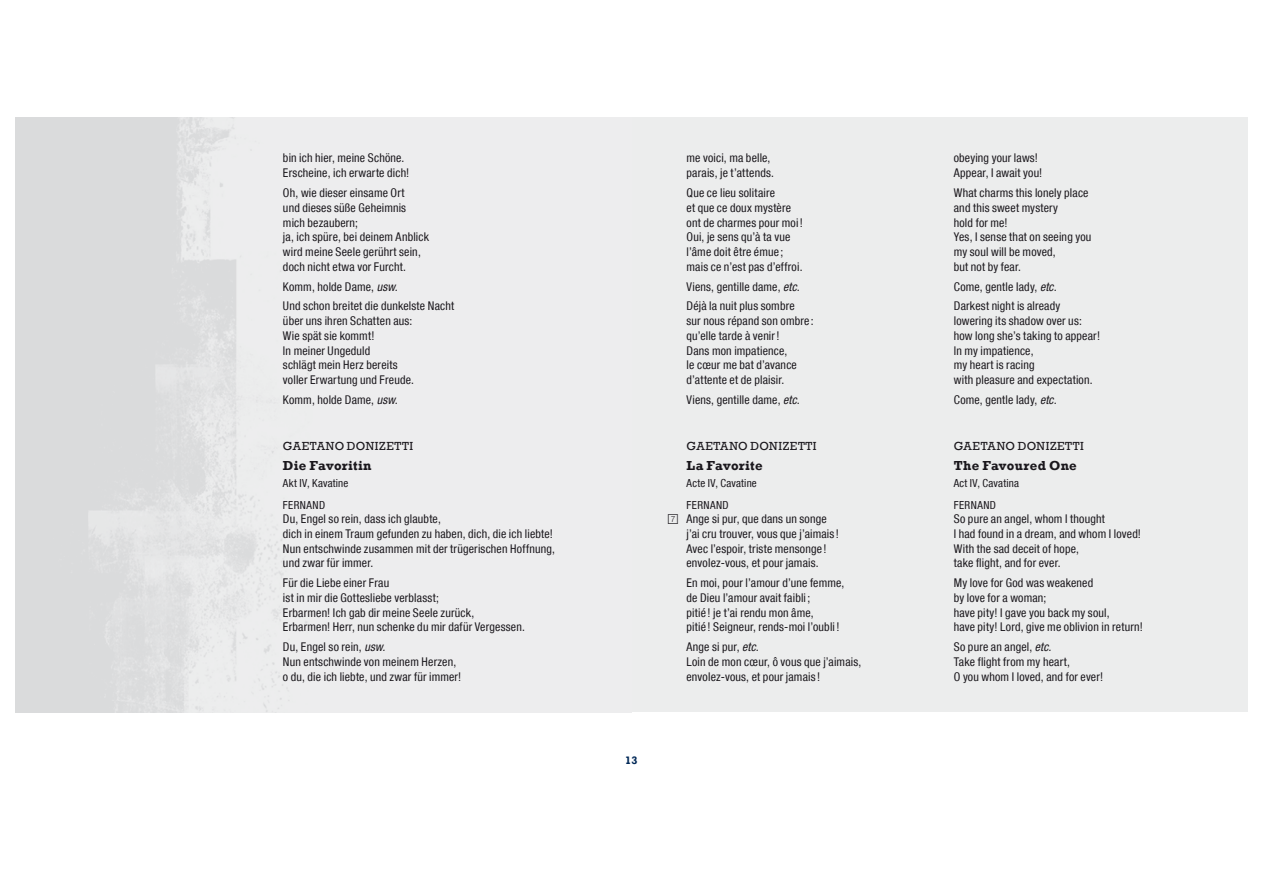
<style>
.page{position:relative;width:1263px;height:893px;background:#fff}
.page>*{position:absolute;margin:0;border:0;box-sizing:border-box;transform-origin:0 0}
.t1{font:700 13.35px "Rockwell";letter-spacing:.02em;color:#1a171c}
.t2{font:condensed 12px/14.7px "Helvetica Neue LT Com";letter-spacing:.015em;color:#1a171c}
.t3{font:12px "Rockwell";letter-spacing:.045em;color:#1a171c}
.t4{font:condensed 11.1px/21.3px "Helvetica Neue LT Com";letter-spacing:.035em;color:#1a171c}
.t5{font:700 11.1px "Rockwell";color:#002857}
.s1{font-style:italic}
.s2{font-family:"Grammophon No 2";font-stretch:normal;font-size:14.85px}
</style>
<div class="page">
<div style="left:16px;top:117px;width:1231px;height:595px;background:#eceded"></div>
<p class="t2" style="left:283px;top:153px;width:128px">bin ich hier, meine Schöne.<br>Erscheine, ich erwarte dich!</p>
<p class="t2" style="left:283px;top:187px;width:148px">Oh, wie dieser einsame Ort<br>und dieses süße Geheimnis mich bezaubern;<br>ja, ich spüre, bei deinem Anblick wird meine Seele gerührt sein, doch nicht etwa vor Furcht.</p>
<p class="t2" style="left:283px;top:278px;width:173px;line-height:20px">Komm, holde Dame, <span class="s1">usw.<br></span>Und schon breitet die dunkelste Nacht</p>
<p class="t2" style="left:283px;top:315px;width:132px">über uns ihren Schatten aus:<br>Wie spät sie kommt!<br>ln meiner Ungeduld<br>schlägt mein Herz bereits voller Erwartung und Freude.</p>
<p class="t2" style="left:283px;top:394px;width:116px">Komm, holde Dame, <span class="s1">usw.</span></p>
<p class="t3" style="left:283px;top:439px;width:132px">GAETANO DONIZETTI</p>
<p class="t1" style="left:283px;top:457px;width:90px">Die Favoritin</p>
<p class="t4" style="left:283px;top:474px;width:67px">Akt IV, Kavatine<br>FERNAND</p>
<p class="t2" style="left:283px;top:513px;width:273px">Du, Engel so rein, dass ich glaubte,<br>dich in einem Traum gefunden zu haben, dich, die ich liebte!<br>Nun entschwinde zusammen mit der trügerischen Hoffnung, und zwar für immer.</p>
<p class="t2" style="left:283px;top:577px;width:243px">Für die Liebe einer Frau<br>ist in mir die Gottesliebe verblasst;<br>Erbarmen! Ich gab dir meine Seele zurück,<br>Erbarmen! Herr, nun schenke du mir dafür Vergessen.</p>
<p class="t2" style="left:283px;top:641px;width:180px">Du, Engel so rein, <span class="s1">usw.<br></span>Nun entschwinde von meinem Herzen, o du, die ich liebte, und zwar für immer!</p>
<p class="t5" style="left:625px;top:754px;width:14px">13</p>
<p class="t2" style="left:686px;top:153px;width:89px">me voici, ma belle, parais, je t’attends.</p>
<p class="t2" style="left:686px;top:187px;width:118px">Que ce lieu solitaire<br>et que ce doux mystère ont de charmes pour moi !<br>Oui, je sens qu’à ta vue l’âme doit être émue ; mais ce n’est pas d’effroi.</p>
<p class="t2" style="left:686px;top:278px;width:115px;line-height:20px">Viens, gentille dame, <span class="s1">etc.<br></span>Déjà la nuit plus sombre</p>
<p class="t2" style="left:686px;top:315px;width:129px">sur nous répand son ombre : qu’elle tarde à venir !<br>Dans mon impatience,<br>le cœur me bat d’avance d’attente et de plaisir.</p>
<p class="t2" style="left:686px;top:394px;width:115px">Viens, gentille dame, <span class="s1">etc.</span></p>
<p class="t3" style="left:686px;top:439px;width:132px">GAETANO DONIZETTI</p>
<p class="t1" style="left:686px;top:457px;width:78px">La Favorite</p>
<p class="t4" style="left:686px;top:474px;width:72px">Acte IV, Cavatine<br>FERNAND</p>
<p class="t2" style="left:686px;top:513px;width:154px;text-indent:-18px"><span class="s2">G</span> Ange si pur, que dans un songe j’ai cru trouver, vous que j’aimais !<br>Avec l’espoir, triste mensonge ! envolez-vous, et pour jamais.</p>
<p class="t2" style="left:686px;top:577px;width:159px">En moi, pour l’amour d’une femme, de Dieu l’amour avait faibli ;<br>pitié ! je t’ai rendu mon âme,<br>pitié ! Seigneur, rends-moi l’oubli !</p>
<p class="t2" style="left:686px;top:641px;width:176px">Ange si pur, <span class="s1">etc.<br></span>Loin de mon cœur, ô vous que j’aimais, envolez-vous, et pour jamais !</p>
<p class="t2" style="left:954px;top:153px;width:90px">obeying your laws!<br>Appear, I await you!</p>
<p class="t2" style="left:954px;top:187px;width:139px">What charms this lonely place and this sweet mystery<br>hold for me!<br>Yes, I sense that on seeing you my soul will be moved,<br>but not by fear.</p>
<p class="t2" style="left:954px;top:278px;width:108px;line-height:20px">Come, gentle Iady, <span class="s1">etc.<br></span>Darkest night is already</p>
<p class="t2" style="left:954px;top:315px;width:148px">lowering its shadow over us: how long she’s taking to appear! ln my impatience,<br>my heart is racing<br>with pleasure and expectation.</p>
<p class="t2" style="left:954px;top:394px;width:104px">Come, gentle Iady, <span class="s1">etc.</span></p>
<p class="t3" style="left:954px;top:439px;width:132px">GAETANO DONIZETTI</p>
<p class="t1" style="left:954px;top:457px;width:125px">The Favoured One</p>
<p class="t4" style="left:954px;top:474px;width:67px">Act IV, Cavatina<br>FERNAND</p>
<p class="t2" style="left:954px;top:513px;width:189px">So pure an angel, whom I thought<br>I had found in a dream, and whom I loved!<br>With the sad deceit of hope,<br>take flight, and for ever.</p>
<p class="t2" style="left:954px;top:577px;width:191px">My love for God was weakened<br>by love for a woman;<br>have pity! I gave you back my soul,<br>have pity! Lord, give me oblivion in return!</p>
<p class="t2" style="left:954px;top:641px;width:151px">So pure an angel, <span class="s1">etc.<br></span>Take flight from my heart,<br>O you whom I loved, and for ever!</p>
</div>
